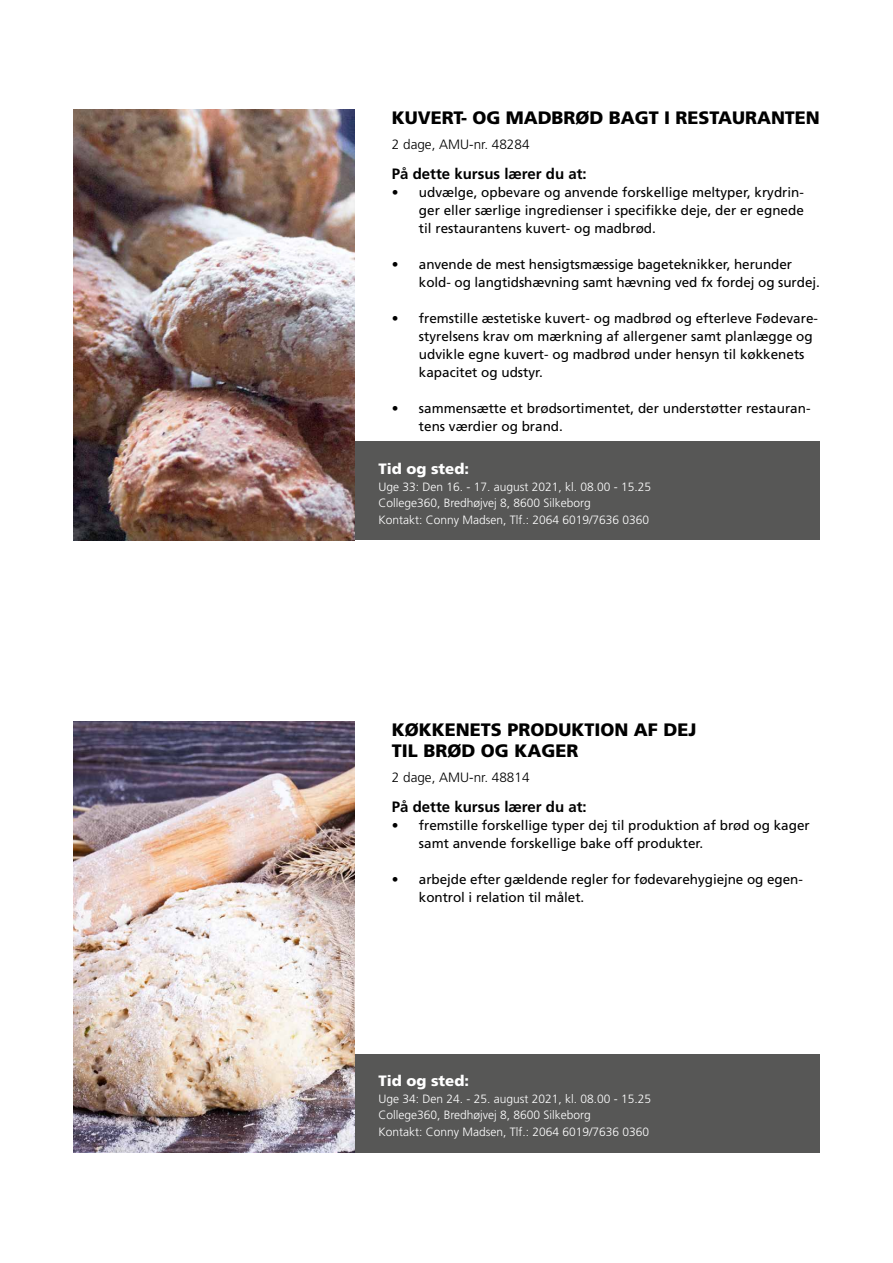
<style>
.page{position:relative;width:893px;height:1263px;background:#fff}
.page>*{position:absolute;margin:0;border:0;box-sizing:border-box;transform-origin:0 0}
.t1{font:900 18px/21px "Frutiger";color:#000}
.t2{font:700 15px "Frutiger";color:#000}
.t3{font:900 15px "Frutiger";color:#fff}
.t4{font:13.5px/18px "Frutiger";color:#000}
.t5{font:300 13.5px "Frutiger";color:#000}
.t6{font:300 12px/16.5px "Frutiger";color:#fff}
</style>
<div class="page">
<div style="left:354px;top:1054px;width:466px;height:98px;background:#575756"></div>
<img style="left:74px;top:721px;width:280px;height:431px">
<div style="left:354px;top:442px;width:466px;height:98px;background:#575756"></div>
<img style="left:74px;top:109px;width:280px;height:431px">
<h1 class="t1" style="left:392px;top:107px;width:429px">KUVERT- OG MADBRØD BAGT I RESTAURANTEN</h1>
<p class="t5" style="left:392px;top:137px;width:139px">2 dage, AMU-nr. 48284</p>
<p class="t2" style="left:392px;top:165px;width:196px">På dette kursus lærer du at:</p>
<p class="t4" style="left:419px;top:183px;width:387px;text-align:justify;text-indent:-27px">• udvælge, opbevare og anvende forskellige meltyper, krydrin&shy;ger eller særlige ingredienser i specifikke deje, der er egnede til restaurantens kuvert- og madbrød.</p>
<p class="t4" style="left:419px;top:255px;width:402px;text-indent:-27px">• anvende de mest hensigtsmæssige bageteknikker, herunder kold- og langtidshævning samt hævning ved fx fordej og surdej.</p>
<p class="t4" style="left:419px;top:309px;width:401px;text-indent:-27px">• fremstille æstetiske kuvert- og madbrød og efterleve Fødevare&shy;styrelsens krav om mærkning af allergener samt planlægge og udvikle egne kuvert- og madbrød under hensyn til køkkenets kapacitet og udstyr.</p>
<p class="t4" style="left:419px;top:399px;width:393px;text-indent:-27px">• sammensætte et brødsortimentet, der understøtter restauran&shy;tens værdier og brand.</p>
<p class="t3" style="left:378px;top:460px;width:92px">Tid og sted:</p>
<p class="t6" style="left:378px;top:478px;width:274px">Uge 33: Den 16. - 17. august 2021, kl. 08.00 - 15.25<br>College360, Bredhøjvej 8, 8600 Silkeborg<br>Kontakt: Conny Madsen, Tlf.: 2064 6019/7636 0360</p>
<h1 class="t1" style="left:392px;top:719px;width:306px">KØKKENETS PRODUKTION AF DEJ<br>TIL BRØD OG KAGER</h1>
<p class="t5" style="left:392px;top:770px;width:139px">2 dage, AMU-nr. 48814</p>
<p class="t2" style="left:392px;top:798px;width:196px">På dette kursus lærer du at:</p>
<p class="t4" style="left:419px;top:816px;width:392px;text-indent:-27px">• fremstille forskellige typer dej til produktion af brød og kager samt anvende forskellige bake off produkter.</p>
<p class="t4" style="left:419px;top:870px;width:385px;text-indent:-27px">• arbejde efter gældende regler for fødevarehygiejne og egen&shy;kontrol i relation til målet.</p>
<p class="t3" style="left:378px;top:1072px;width:92px">Tid og sted:</p>
<p class="t6" style="left:378px;top:1090px;width:274px">Uge 34: Den 24. - 25. august 2021, kl. 08.00 - 15.25<br>College360, Bredhøjvej 8, 8600 Silkeborg<br>Kontakt: Conny Madsen, Tlf.: 2064 6019/7636 0360</p>
</div>
